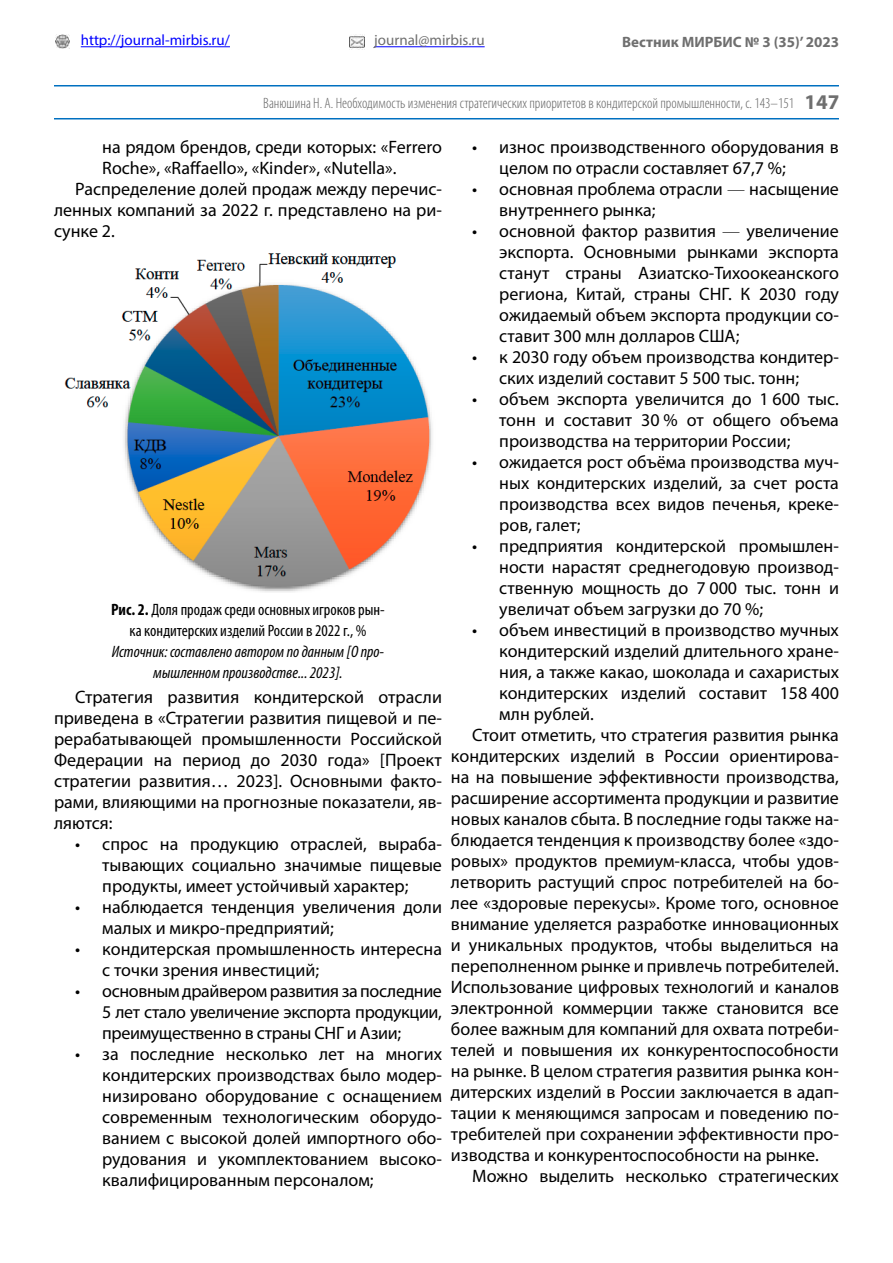
<style>
.page{position:relative;width:893px;height:1263px;background:#fff}
.page>*{position:absolute;margin:0;border:0;box-sizing:border-box;transform-origin:0 0}
.t1{font:18px/21px "Myriad Pro";color:#000;text-align:justify}
.t2{font:condensed 16.5px/21px "Myriad Pro";color:#000;text-align:center}
.t3{font:italic condensed 16.5px/21px "Myriad Pro";color:#000;text-align:center}
.t4{font:300 condensed 15px "Myriad Pro";color:#636363}
.t5{font:15px "Myriad Pro";color:#00f}
.t6{font:700 15px "Myriad Pro";color:#6f6f6f}
.t7{font:15px "Myriad Pro";color:#6f6f6f}
.s1{font-weight:700;font-stretch:normal;font-size:21px;color:#6f6f6f}
.s2{font-weight:700}
.s3{font-weight:300;font-stretch:condensed}
</style>
<div class="page">
<hr style="left:54px;top:118px;width:785px;height:1px;background:#0070c0">
<img style="left:55px;top:34px;width:15px;height:15px">
<img style="left:349px;top:34px;width:16px;height:15px">
<hr style="left:81px;top:46px;width:149px;height:1px;background:#00f">
<hr style="left:374px;top:46px;width:111px;height:1px;background:#00f">
<hr style="left:54px;top:85px;width:785px;height:1px;background:#0070c0">
<img style="left:64px;top:253px;width:368px;height:339px">
<p class="t5" style="left:81px;top:31px;width:151px">http://journal-mirbis.ru/</p>
<p class="t7" style="left:374px;top:31px;width:112px">journal@mirbis.ru</p>
<p class="t6" style="left:622px;top:32px;width:218px">Вестник МИРБИС № 3 (35)’ 2023</p>
<p class="t4" style="left:263px;top:94px;width:578px">Ванюшина Н. А. Необходимость изменения стратегических приоритетов в кондитерской промышленности, c. 143–151 <span class="s1">147</span></p>
<p class="t1" style="left:102px;top:136px;width:341px">на рядом брендов, среди которых: «Ferrero</p>
<p class="t1" style="left:102px;top:157px;width:296px">Roche», «Raffaello», «Kinder», «Nutella».</p>
<p class="t1" style="left:75px;top:178px;width:368px">Распределение долей продаж между перечис-</p>
<p class="t1" style="left:54px;top:199px;width:389px">ленных компаний за 2022 г. представлено на ри-</p>
<p class="t1" style="left:54px;top:220px;width:62px">сунке 2.</p>
<p class="t2" style="left:111px;top:599px;width:275px"><span class="s2">Рис. 2.</span> Доля продаж среди основных игроков рын&shy;ка кондитерских изделий России в 2022 г., %</p>
<p class="t3" style="left:112px;top:641px;width:274px">Источник: составлено автором по данным [О про&shy;мышленном производстве... 2023].</p>
<p class="t1" style="left:54px;top:686px;width:389px;text-indent:21px">Стратегия развития кондитерской отрасли приведена в «Стратегии развития пищевой и пе&shy;рерабатывающей промышленности Российской Федерации на период до 2030 года» [Проект стратегии развития… 2023]. Основными факто&shy;рами, влияющими на прогнозные показатели, яв&shy;ляются:</p>
<p class="t1" style="left:102px;top:833px;width:341px;text-indent:-27px">• спрос на продукцию отраслей, выраба&shy;тывающих социально значимые пищевые продукты, имеет устойчивый характер;</p>
<p class="t1" style="left:102px;top:896px;width:341px;text-indent:-27px">• наблюдается тенденция увеличения доли малых и микро-предприятий;</p>
<p class="t1" style="left:102px;top:938px;width:341px;text-indent:-27px">• кондитерская промышленность интересна с точки зрения инвестиций;</p>
<p class="t1" style="left:102px;top:980px;width:341px;text-indent:-27px">• основным драйвером развития за последние 5 лет стало увеличение экспорта продукции, преимущественно в страны СНГ и Азии;</p>
<p class="t1" style="left:102px;top:1043px;width:341px;text-indent:-27px">• за последние несколько лет на многих кондитерских производствах было модер&shy;низировано оборудование с оснащением современным технологическим оборудо&shy;ванием с высокой долей импортного обо&shy;рудования и укомплектованием высоко&shy;квалифицированным персоналом;</p>
<p class="t1" style="left:499px;top:136px;width:341px;text-indent:-27px">• износ производственного оборудования в целом по отрасли составляет 67,7 %;</p>
<p class="t1" style="left:499px;top:178px;width:341px;text-indent:-27px">• основная проблема отрасли <span class="s3">—</span> насыщение внутреннего рынка;</p>
<p class="t1" style="left:499px;top:220px;width:341px;text-indent:-27px">• основной фактор развития <span class="s3">—</span> увеличение экспорта. Основными рынками экспорта станут страны Азиатско-Тихоокеанского региона, Китай, страны СНГ. К 2030 году ожидаемый объем экспорта продукции со&shy;ставит 300 млн долларов США;</p>
<p class="t1" style="left:499px;top:346px;width:341px;text-indent:-27px">• к 2030 году объем производства кондитер&shy;ских изделий составит 5 500 тыс. тонн;</p>
<p class="t1" style="left:499px;top:388px;width:341px;text-indent:-27px">• объем экспорта увеличится до 1 600 тыс. тонн и составит 30 % от общего объема производства на территории России;</p>
<p class="t1" style="left:499px;top:451px;width:341px;text-indent:-27px">• ожидается рост объёма производства муч&shy;ных кондитерских изделий, за счет роста производства всех видов печенья, креке&shy;ров, галет;</p>
<p class="t1" style="left:499px;top:535px;width:341px;text-indent:-27px">• предприятия кондитерской промышлен&shy;ности нарастят среднегодовую производ&shy;ственную мощность до 7 000 тыс. тонн и увеличат объем загрузки до 70 %;</p>
<p class="t1" style="left:472px;top:619px;width:368px">• объем инвестиций в производство мучных</p>
<p class="t1" style="left:499px;top:640px;width:341px">кондитерский изделий длительного хране-</p>
<p class="t1" style="left:499px;top:661px;width:341px">ния, а также какао, шоколада и сахаристых</p>
<p class="t1" style="left:499px;top:682px;width:341px">кондитерских изделий составит 158 400</p>
<p class="t1" style="left:499px;top:703px;width:96px">млн рублей.</p>
<p class="t1" style="left:472px;top:724px;width:368px">Стоит отметить, что стратегия развития рынка</p>
<p class="t1" style="left:451px;top:745px;width:389px">кондитерских изделий в России ориентирова-</p>
<p class="t1" style="left:451px;top:766px;width:389px">на на повышение эффективности производства,</p>
<p class="t1" style="left:451px;top:787px;width:389px">расширение ассортимента продукции и развитие</p>
<p class="t1" style="left:451px;top:808px;width:389px">новых каналов сбыта. В последние годы также на-</p>
<p class="t1" style="left:451px;top:829px;width:389px">блюдается тенденция к производству более «здо-</p>
<p class="t1" style="left:451px;top:850px;width:389px">ровых» продуктов премиум-класса, чтобы удов-</p>
<p class="t1" style="left:451px;top:871px;width:389px">летворить растущий спрос потребителей на бо-</p>
<p class="t1" style="left:451px;top:892px;width:389px">лее «здоровые перекусы». Кроме того, основное</p>
<p class="t1" style="left:451px;top:913px;width:389px">внимание уделяется разработке инновационных</p>
<p class="t1" style="left:451px;top:934px;width:389px">и уникальных продуктов, чтобы выделиться на</p>
<p class="t1" style="left:451px;top:955px;width:389px">переполненном рынке и привлечь потребителей.</p>
<p class="t1" style="left:451px;top:976px;width:389px">Использование цифровых технологий и каналов</p>
<p class="t1" style="left:451px;top:997px;width:389px">электронной коммерции также становится все</p>
<p class="t1" style="left:451px;top:1018px;width:389px">более важным для компаний для охвата потреби-</p>
<p class="t1" style="left:451px;top:1039px;width:389px">телей и повышения их конкурентоспособности</p>
<p class="t1" style="left:451px;top:1060px;width:389px">на рынке. В целом стратегия развития рынка кон-</p>
<p class="t1" style="left:451px;top:1081px;width:389px">дитерских изделий в России заключается в адап-</p>
<p class="t1" style="left:451px;top:1102px;width:389px">тации к меняющимся запросам и поведению по-</p>
<p class="t1" style="left:451px;top:1123px;width:389px">требителей при сохранении эффективности про-</p>
<p class="t1" style="left:451px;top:1144px;width:370px">изводства и конкурентоспособности на рынке.</p>
<p class="t1" style="left:472px;top:1165px;width:368px">Можно выделить несколько стратегических</p>
</div>
